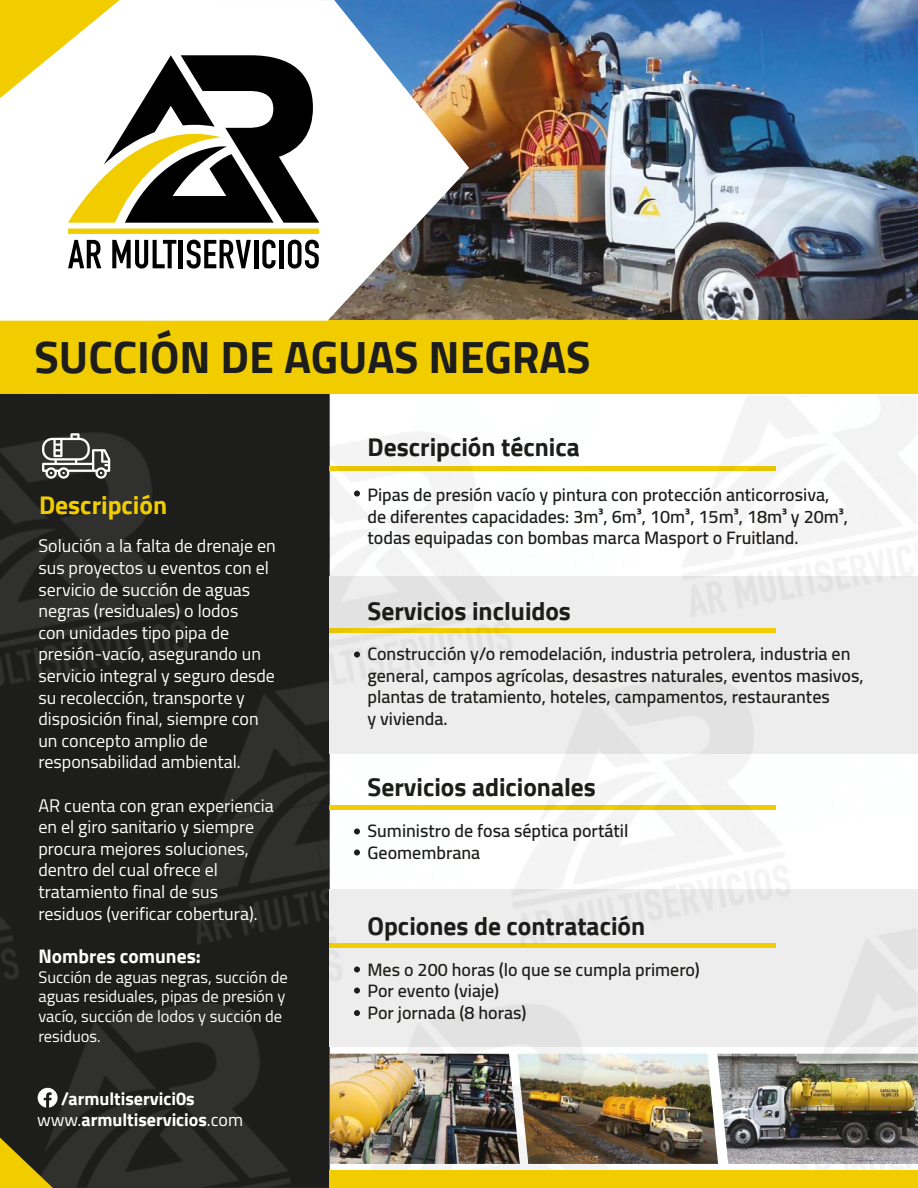
<style>
.page{position:relative;width:918px;height:1188px;background:#fff}
.page>*{position:absolute;margin:0;border:0;box-sizing:border-box;transform-origin:0 0}
.t1{font:700 45px "Cairo";color:#1d1d1b}
.t2{font:700 25.5px "Cairo";color:#1d1d1b}
.t3{font:700 25.5px "Cairo";color:#f1cd00}
.t4{font:700 19.5px "Cairo";color:#fff}
.t5{font:600 18px/21.6px "Cairo";color:#1d1d1b}
.t6{font:18px/21.6px "Cairo";color:#fff}
.t7{font:700 18px/21.6px "Cairo";color:#fff}
.t8{font:16.5px/19.8px "Cairo";color:#fff}
.s1{font-weight:400}
</style>
<div class="page">
<img style="left:0;top:0;width:918px;height:1188px">
<div style="left:0;top:321px;width:918px;height:73px;background:#f1cd00"></div>
<svg style="left:0;top:1138px;width:53px;height:50px;background:#89770f"></svg>
<svg style="left:38px;top:1088px;width:20px;height:20px"></svg>
<div style="left:330px;top:1170px;width:588px;height:18px;background:#f1cd00"></div>
<svg style="left:42px;top:433px;width:68px;height:46px"></svg>
<svg style="left:0;top:0;width:469px;height:321px"></svg>
<svg style="left:0;top:0;width:319px;height:223px"></svg>
<svg style="left:68px;top:229px;width:251px;height:5px"></svg>
<svg style="left:68px;top:240px;width:33px;height:28px"></svg>
<svg style="left:112px;top:240px;width:64px;height:29px"></svg>
<hr style="left:179px;top:240px;width:4px;height:28px;background:#000">
<svg style="left:187px;top:240px;width:64px;height:29px"></svg>
<hr style="left:254px;top:240px;width:4px;height:28px;background:#000">
<svg style="left:262px;top:240px;width:14px;height:29px"></svg>
<hr style="left:280px;top:240px;width:4px;height:28px;background:#000">
<svg style="left:288px;top:240px;width:31px;height:29px"></svg>
<h1 class="t1" style="left:34px;top:331px;width:558px">SUCCIÓN DE AGUAS NEGRAS</h1>
<h2 class="t3" style="left:39px;top:490px;width:130px">Descripción</h2>
<p class="t6" style="left:38px;top:535px;width:239px">Solución a la falta de drenaje en sus proyectos u eventos con el servicio de succión de aguas negras (residuales) o lodos<br>con unidades tipo pipa de presión-vacío, asegurando un servicio integral y seguro desde su recolección, transporte y disposición final, siempre con un concepto amplio de responsabilidad ambiental.</p>
<p class="t6" style="left:38px;top:794px;width:237px">AR cuenta con gran experiencia en el giro sanitario y siempre procura mejores soluciones, dentro del cual ofrece el tratamiento final de sus residuos (verificar cobertura).</p>
<p class="t4" style="left:38px;top:945px;width:164px">Nombres comunes:</p>
<p class="t8" style="left:38px;top:967px;width:251px">Succión de aguas negras, succión de aguas residuales, pipas de presión y vacío, succión de lodos y succión de residuos.</p>
<p class="t7" style="left:37px;top:1088px;width:208px;text-indent:24px">/armultiservici0s <span class="s1">www.</span>armultiservicios<span class="s1">.com</span></p>
<h2 class="t2" style="left:368px;top:432px;width:214px">Descripción técnica</h2>
<p class="t5" style="left:368px;top:484px;width:482px">Pipas de presión vacío y pintura con protección anticorrosiva, de diferentes capacidades: 3m³, 6m³, 10m³, 15m³, 18m³ y 20m³, todas equipadas con bombas marca Masport o Fruitland.</p>
<h2 class="t2" style="left:368px;top:596px;width:205px">Servicios incluidos</h2>
<p class="t5" style="left:368px;top:643px;width:498px">Construcción y/o remodelación, industria petrolera, industria en general, campos agrícolas, desastres naturales, eventos masivos, plantas de tratamiento, hoteles, campamentos, restaurantes<br>y vivienda.</p>
<h2 class="t2" style="left:368px;top:772px;width:230px">Servicios adicionales</h2>
<p class="t5" style="left:368px;top:820px;width:262px">Suministro de fosa séptica portátil<br>Geomembrana</p>
<h2 class="t2" style="left:368px;top:911px;width:279px">Opciones de contratación</h2>
<p class="t5" style="left:368px;top:958px;width:334px">Mes o 200 horas (lo que se cumpla primero)<br>Por evento (viaje)<br>Por jornada (8 horas)</p>
</div>
